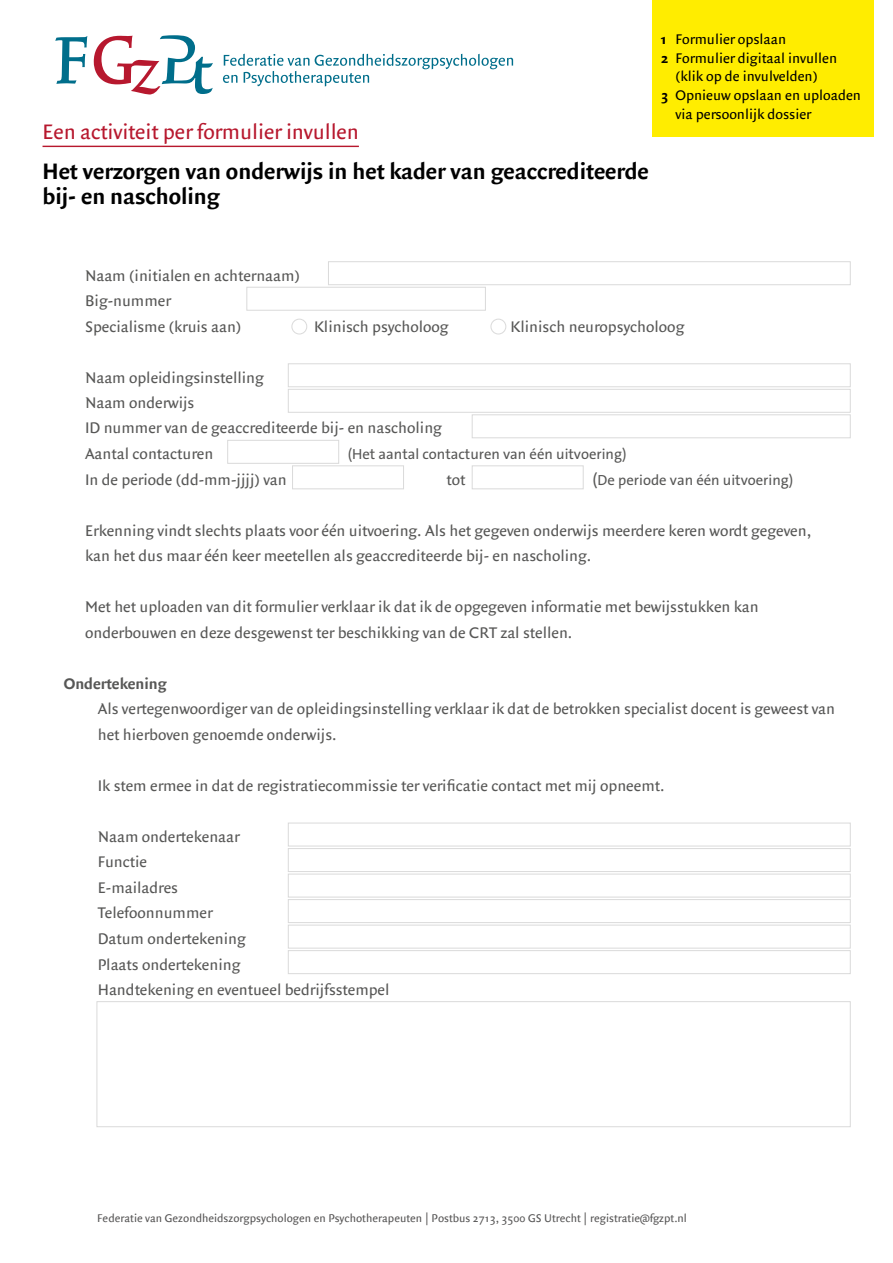
<style>
.page{position:relative;width:893px;height:1263px;background:#fff}
.page>*{position:absolute;margin:0;border:0;box-sizing:border-box;transform-origin:0 0}
.t1{font:700 24px/25.5px "Quadraat Sans";color:#000}
.t2{font:22.5px "Quadraat Sans";letter-spacing:-.005em;color:#b7182e}
.t3{font:16.5px/25.5px "Quadraat Sans";color:#575756}
.t4{font:700 16.5px "Quadraat Sans";color:#575756}
.t5{font:15px "Quadraat Sans";color:#000}
.t6{font:14.7px "The Sans B W5 Plain";color:#575756}
.t7{font:12px "Quadraat Sans";color:#575656}
.s1{font-weight:700}
.s2{font-size:16.5px}
</style>
<div class="page">
<div style="left:288px;top:364px;width:562px;height:23px;border:1px solid #dadada"></div>
<div style="left:288px;top:389px;width:562px;height:23px;border:1px solid #dadada"></div>
<div style="left:227px;top:440px;width:112px;height:23px;border:1px solid #dadada"></div>
<div style="left:292px;top:466px;width:112px;height:23px;border:1px solid #dadada"></div>
<div style="left:472px;top:466px;width:111px;height:23px;border:1px solid #dadada"></div>
<div style="left:288px;top:823px;width:562px;height:23px;border:1px solid #dadada"></div>
<div style="left:288px;top:848px;width:562px;height:24px;border:1px solid #dadada"></div>
<div style="left:288px;top:874px;width:562px;height:23px;border:1px solid #dadada"></div>
<div style="left:288px;top:899px;width:562px;height:24px;border:1px solid #dadada"></div>
<div style="left:288px;top:925px;width:562px;height:23px;border:1px solid #dadada"></div>
<div style="left:288px;top:950px;width:562px;height:24px;border:1px solid #dadada"></div>
<div style="left:97px;top:1001px;width:753px;height:126px;border:1px solid #dadada"></div>
<div style="left:292px;top:319px;width:15px;height:15px;border:1px solid #dadada;border-radius:50%"></div>
<div style="left:491px;top:319px;width:15px;height:15px;border:1px solid #dadada;border-radius:50%"></div>
<div style="left:247px;top:287px;width:239px;height:23px;border:1px solid #dadada"></div>
<div style="left:328px;top:261px;width:522px;height:24px;border:1px solid #dadada"></div>
<div style="left:472px;top:415px;width:378px;height:23px;border:1px solid #dadada"></div>
<svg style="left:55px;top:36px;width:32px;height:48px"></svg>
<svg style="left:223px;top:54px;width:290px;height:32px"></svg>
<svg style="left:94px;top:35px;width:119px;height:60px"></svg>
<hr style="left:43px;top:146px;width:316px;height:1px;background:#b7182e">
<div style="left:652px;top:0;width:221px;height:136px;background:#ffed00"></div>
<h2 class="t2" style="left:43px;top:119px;width:318px">Een activiteit per formulier invullen</h2>
<h1 class="t1" style="left:43px;top:158px;width:608px">Het verzorgen van onderwijs in het kader van geaccrediteerde bij- en nascholing</h1>
<p class="t5" style="left:661px;top:30px;width:127px"><span class="s1">1</span> Formulier opslaan</p>
<p class="t5" style="left:661px;top:49px;width:178px"><span class="s1">2</span> Formulier digitaal invullen</p>
<p class="t5" style="left:675px;top:68px;width:144px">(klik op de invulvelden)</p>
<p class="t5" style="left:661px;top:87px;width:202px"><span class="s1">3</span> Opnieuw opslaan en uploaden</p>
<p class="t5" style="left:676px;top:105px;width:137px">via persoonlijk dossier</p>
<p class="t3" style="left:85px;top:263px;width:217px">Naam (initialen en achternaam)<br>Big-nummer<br>Specialisme (kruis aan)</p>
<p class="t3" style="left:314px;top:314px;width:136px">Klinisch psycholoog</p>
<p class="t3" style="left:511px;top:314px;width:175px">Klinisch neuropsycholoog</p>
<p class="t3" style="left:85px;top:365px;width:358px">Naam opleidingsinstelling<br>Naam onderwijs<br>ID nummer van de geaccrediteerde bij- en nascholing<br>Aantal contacturen</p>
<p class="t6" style="left:348px;top:445px;width:280px">(Het aantal contacturen van één uitvoering)</p>
<p class="t3" style="left:85px;top:467px;width:203px">In de periode (dd-mm-jjjj) van</p>
<p class="t3" style="left:446px;top:467px;width:20px">tot</p>
<p class="t6" style="left:593px;top:470px;width:202px"><span class="s2">(</span>De periode van één uitvoering)</p>
<p class="t3" style="left:85px;top:518px;width:728px">Erkenning vindt slechts plaats voor één uitvoering. Als het gegeven onderwijs meerdere keren wordt gegeven, kan het dus maar één keer meetellen als geaccrediteerde bij- en nascholing.</p>
<p class="t3" style="left:85px;top:594px;width:675px">Met het uploaden van dit formulier verklaar ik dat ik de opgegeven informatie met bewijsstukken kan onderbouwen en deze desgewenst ter beschikking van de CRT zal stellen.</p>
<p class="t4" style="left:64px;top:674px;width:104px">Ondertekening</p>
<p class="t3" style="left:98px;top:696px;width:739px">Als vertegenwoordiger van de opleidingsinstelling verklaar ik dat de betrokken specialist docent is geweest van het hierboven genoemde onderwijs.</p>
<p class="t3" style="left:98px;top:773px;width:568px">Ik stem ermee in dat de registratiecommissie ter verificatie contact met mij opneemt.</p>
<p class="t3" style="left:98px;top:824px;width:293px">Naam ondertekenaar<br>Functie<br>E-mailadres<br>Telefoonnummer<br>Datum ondertekening<br>Plaats ondertekening<br>Handtekening en eventueel bedrijfsstempel</p>
<p class="t7" style="left:97px;top:1211px;width:591px">Federatie van Gezondheidszorgpsychologen en Psychotherapeuten | Postbus 2713, 3500 GS Utrecht | registratie@fgzpt.nl</p>
</div>
